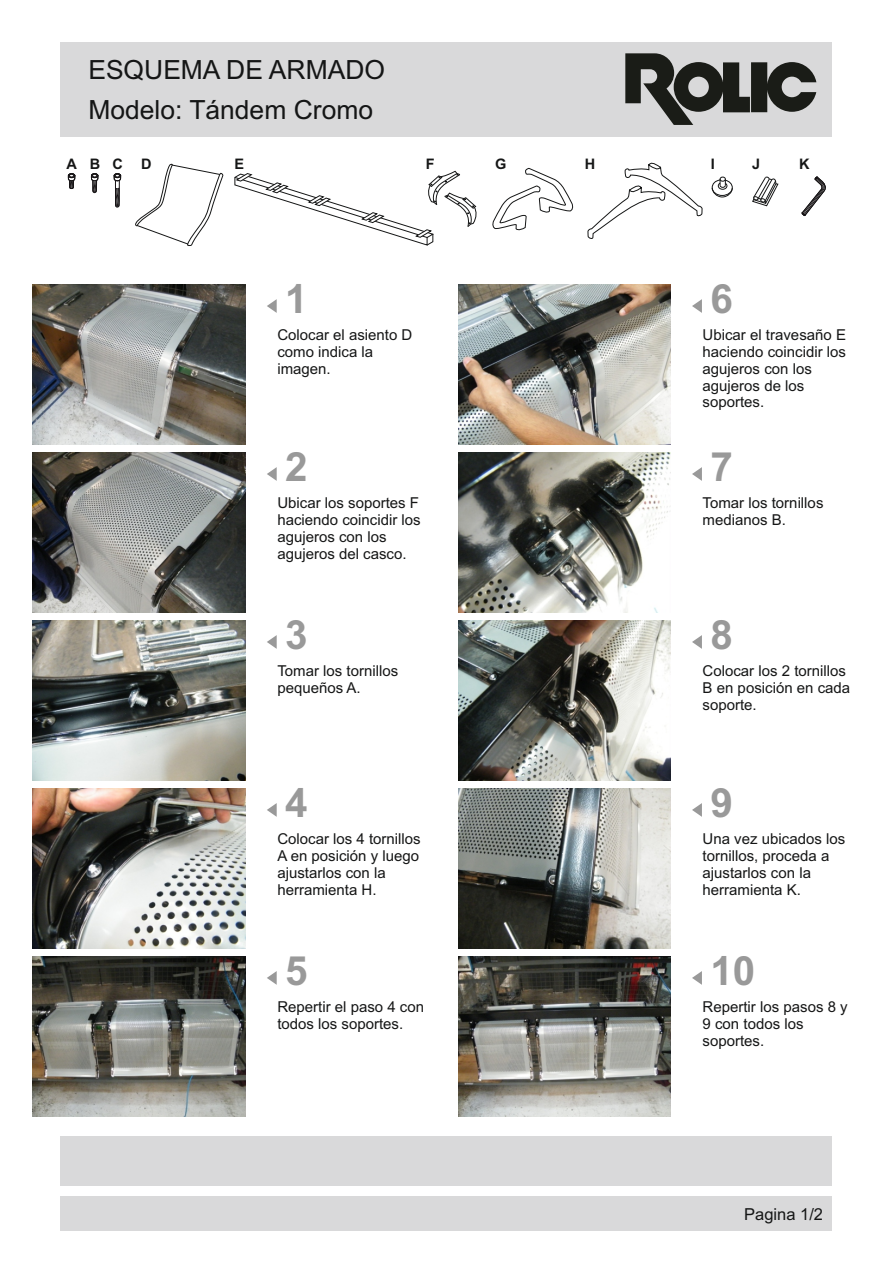
<style>
.page{position:relative;width:893px;height:1263px;background:#fff}
.page>*{position:absolute;margin:0;border:0;box-sizing:border-box;transform-origin:0 0}
.t1{font:700 40.35px "Arial";color:#999}
.t2{font:26.4px/39.8px "Arial";color:#151616}
.t3{font:16.5px "Arial";color:#151616}
.t4{font:15px/16.8px "Arial";color:#151616}
.t5{font:700 14.55px "Arial";color:#151616}
</style>
<div class="page">
<div style="left:61px;top:1196px;width:771px;height:35px;background:#d9d9da"></div>
<img style="left:33px;top:285px;width:213px;height:159px">
<img style="left:33px;top:453px;width:213px;height:159px">
<img style="left:33px;top:621px;width:213px;height:159px">
<img style="left:33px;top:789px;width:213px;height:159px">
<img style="left:33px;top:957px;width:213px;height:159px">
<img style="left:458px;top:285px;width:213px;height:159px">
<img style="left:458px;top:453px;width:213px;height:159px">
<img style="left:458px;top:621px;width:213px;height:159px">
<img style="left:458px;top:957px;width:213px;height:159px">
<img style="left:458px;top:789px;width:213px;height:159px">
<svg style="left:267px;top:299px;width:10px;height:14px"></svg>
<svg style="left:267px;top:467px;width:10px;height:14px"></svg>
<svg style="left:267px;top:635px;width:10px;height:14px"></svg>
<svg style="left:267px;top:803px;width:10px;height:14px"></svg>
<svg style="left:267px;top:971px;width:10px;height:14px"></svg>
<svg style="left:692px;top:299px;width:10px;height:14px"></svg>
<svg style="left:692px;top:467px;width:10px;height:14px"></svg>
<svg style="left:692px;top:635px;width:10px;height:14px"></svg>
<svg style="left:692px;top:803px;width:10px;height:14px"></svg>
<svg style="left:692px;top:971px;width:10px;height:14px"></svg>
<div style="left:61px;top:42px;width:771px;height:94px;background:#d9d9da"></div>
<svg style="left:625px;top:53px;width:191px;height:72px"></svg>
<svg style="left:801px;top:177px;width:25px;height:39px"></svg>
<svg style="left:752px;top:176px;width:26px;height:30px"></svg>
<svg style="left:135px;top:164px;width:88px;height:82px"></svg>
<svg style="left:712px;top:177px;width:21px;height:20px"></svg>
<svg style="left:588px;top:162px;width:114px;height:77px"></svg>
<svg style="left:492px;top:168px;width:82px;height:63px"></svg>
<svg style="left:68px;top:173px;width:7px;height:16px"></svg>
<svg style="left:91px;top:173px;width:7px;height:20px"></svg>
<svg style="left:114px;top:173px;width:7px;height:123px"></svg>
<div style="left:61px;top:1136px;width:771px;height:50px;background:#d9d9da"></div>
<svg style="left:234px;top:171px;width:243px;height:74px"></svg>
<h2 class="t2" style="left:88px;top:53px;width:298px">ESQUEMA DE ARMADO<br>Modelo: Tándem Cromo</h2>
<p class="t5" style="left:66px;top:158px;width:58px">ABC</p>
<p class="t5" style="left:141px;top:158px;width:12px">D</p>
<p class="t5" style="left:235px;top:158px;width:11px">E</p>
<p class="t5" style="left:426px;top:158px;width:10px">F</p>
<p class="t5" style="left:495px;top:158px;width:13px">G</p>
<p class="t5" style="left:585px;top:158px;width:12px">H</p>
<p class="t5" style="left:711px;top:158px;width:6px">I</p>
<p class="t5" style="left:752px;top:158px;width:10px">J</p>
<p class="t5" style="left:799px;top:158px;width:12px">K</p>
<h1 class="t1" style="left:285px;top:284px;width:24px">1</h1>
<h1 class="t1" style="left:710px;top:284px;width:24px">6</h1>
<p class="t4" style="left:277px;top:328px;width:137px">Colocar el asiento D como indica la imagen.</p>
<p class="t4" style="left:703px;top:328px;width:145px">Ubicar el travesaño E haciendo coincidir los agujeros con los agujeros de los soportes.</p>
<h1 class="t1" style="left:285px;top:451px;width:24px">2</h1>
<h1 class="t1" style="left:710px;top:451px;width:24px">7</h1>
<p class="t4" style="left:277px;top:496px;width:145px">Ubicar los soportes F haciendo coincidir los agujeros con los agujeros del casco.</p>
<p class="t4" style="left:703px;top:496px;width:122px">Tomar los tornillos medianos B.</p>
<h1 class="t1" style="left:285px;top:619px;width:24px">3</h1>
<h1 class="t1" style="left:710px;top:619px;width:24px">8</h1>
<p class="t4" style="left:277px;top:664px;width:122px">Tomar los tornillos pequeños A.</p>
<p class="t4" style="left:703px;top:664px;width:149px">Colocar los 2 tornillos<br>B en posición en cada soporte.</p>
<h1 class="t1" style="left:285px;top:787px;width:24px">4</h1>
<h1 class="t1" style="left:710px;top:787px;width:24px">9</h1>
<p class="t4" style="left:277px;top:832px;width:145px">Colocar los 4 tornillos<br>A en posición y luego ajustarlos con la herramienta H.</p>
<p class="t4" style="left:703px;top:832px;width:144px">Una vez ubicados los tornillos, proceda a ajustarlos con la herramienta K.</p>
<h1 class="t1" style="left:285px;top:956px;width:24px">5</h1>
<h1 class="t1" style="left:710px;top:955px;width:46px">10</h1>
<p class="t4" style="left:277px;top:1000px;width:148px">Repertir el paso 4 con todos los soportes.</p>
<p class="t4" style="left:703px;top:1000px;width:147px">Repertir los pasos 8 y<br>9 con todos los soportes.</p>
<p class="t3" style="left:744px;top:1208px;width:80px">Pagina 1/2</p>
</div>
